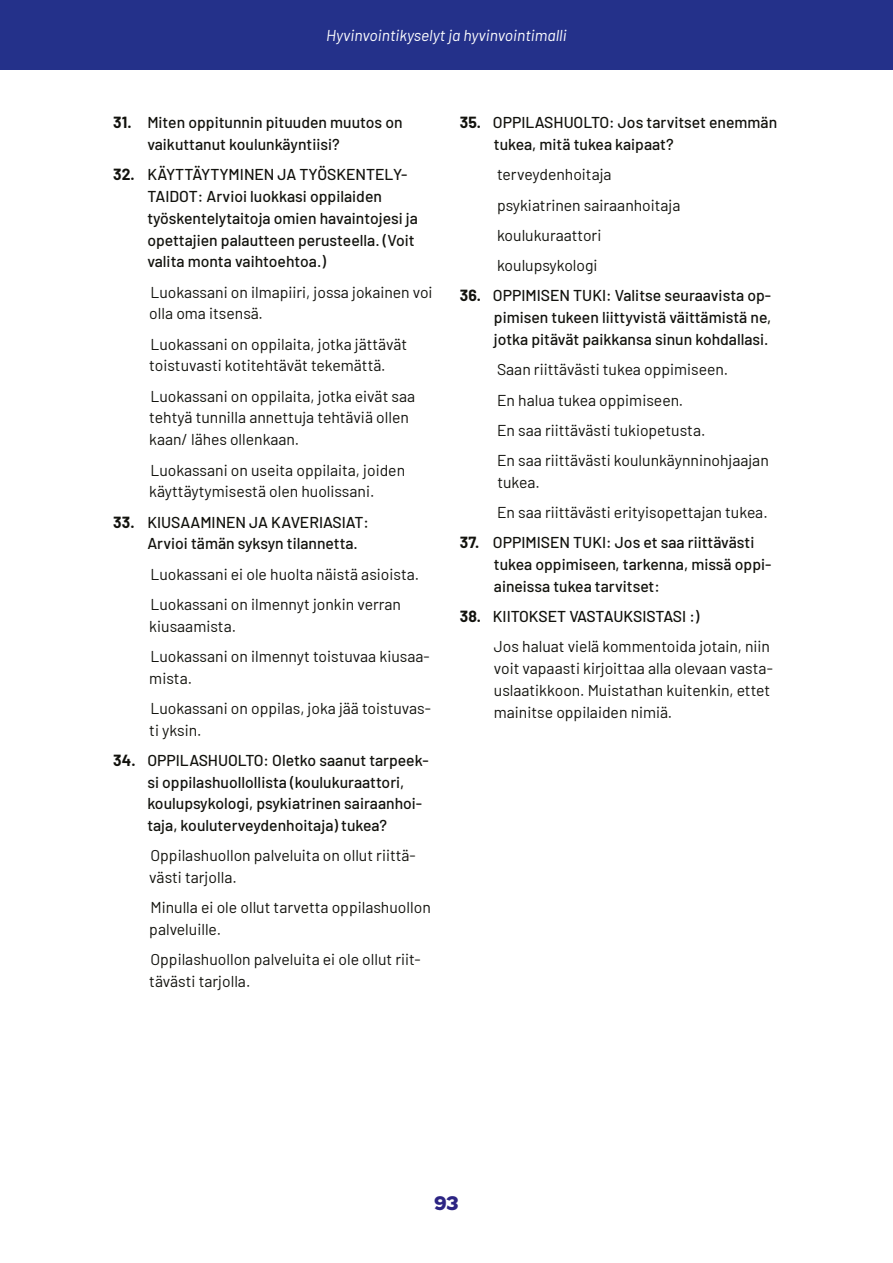
<style>
.page{position:relative;width:893px;height:1263px;background:#fff}
.page>*{position:absolute;margin:0;border:0;box-sizing:border-box;transform-origin:0 0}
.t1{font:19.5px "Oulun Graadi Otsikko";color:#2c2483}
.sisennys{font:15.75px/21.8px "Barlow";color:#12120d}
.t2{font:500 15.75px/21.8px "Barlow";color:#12120d}
.t3{font:italic 15.75px "Barlow";color:#fff}
.s1{font-weight:700}
</style>
<div class="page">
<div style="left:0;top:0;width:893px;height:70px;background:#24318a"></div>
<p class="t3" style="left:326px;top:24px;width:242px">Hyvinvointikyselyt ja hyvinvointimalli</p>
<p class="t2" style="left:147px;top:111px;width:257px;text-indent:-34px"><span class="s1">31.</span> Miten oppitunnin pituuden muutos on vaikuttanut koulunkäyntiisi?</p>
<p class="t2" style="left:147px;top:163px;width:272px;text-indent:-34px"><span class="s1">32.</span> KÄYTTÄYTYMINEN JA TYÖSKENTELY-TAIDOT: Arvioi luokkasi oppilaiden työskentelytaitoja omien havaintojesi ja opettajien palautteen perusteella. (Voit valita monta vaihtoehtoa.)</p>
<p class="sisennys" style="left:149px;top:280px;width:285px">Luokassani on ilmapiiri, jossa jokainen voi olla oma itsensä.</p>
<p class="sisennys" style="left:149px;top:332px;width:259px">Luokassani on oppilaita, jotka jättävät toistuvasti kotitehtävät tekemättä.</p>
<p class="sisennys" style="left:149px;top:384px;width:267px">Luokassani on oppilaita, jotka eivät saa tehtyä tunnilla annettuja tehtäviä ollen kaan/ lähes ollenkaan.</p>
<p class="sisennys" style="left:149px;top:458px;width:257px">Luokassani on useita oppilaita, joiden käyttäytymisestä olen huolissani.</p>
<p class="t2" style="left:147px;top:510px;width:223px;text-indent:-34px"><span class="s1">33.</span> KIUSAAMINEN JA KAVERIASIAT:<br>Arvioi tämän syksyn tilannetta.</p>
<p class="sisennys" style="left:150px;top:562px;width:270px">Luokassani ei ole huolta näistä asioista.</p>
<p class="sisennys" style="left:149px;top:592px;width:253px">Luokassani on ilmennyt jonkin verran kiusaamista.</p>
<p class="sisennys" style="left:149px;top:644px;width:282px">Luokassani on ilmennyt toistuvaa kiusaa&shy;mista.</p>
<p class="sisennys" style="left:149px;top:696px;width:283px">Luokassani on oppilas, joka jää toistuvas&shy;ti yksin.</p>
<p class="t2" style="left:147px;top:748px;width:283px;text-indent:-34px"><span class="s1">34.</span> OPPILASHUOLTO: Oletko saanut tarpeek&shy;si oppilashuollollista (koulukuraattori, koulupsykologi, psykiatrinen sairaanhoi&shy;taja, kouluterveydenhoitaja) tukea?</p>
<p class="sisennys" style="left:149px;top:843px;width:268px">Oppilashuollon palveluita on ollut riittä&shy;västi tarjolla.</p>
<p class="sisennys" style="left:149px;top:895px;width:283px">Minulla ei ole ollut tarvetta oppilashuollon palveluille.</p>
<p class="sisennys" style="left:149px;top:947px;width:273px">Oppilashuollon palveluita ei ole ollut riit&shy;tävästi tarjolla.</p>
<p class="t2" style="left:494px;top:111px;width:285px;text-indent:-34px"><span class="s1">35.</span> OPPILASHUOLTO: Jos tarvitset enemmän tukea, mitä tukea kaipaat?</p>
<p class="sisennys" style="left:497px;top:163px;width:116px">terveydenhoitaja</p>
<p class="sisennys" style="left:497px;top:193px;width:185px">psykiatrinen sairaanhoitaja</p>
<p class="sisennys" style="left:497px;top:223px;width:106px">koulukuraattori</p>
<p class="sisennys" style="left:497px;top:253px;width:102px">koulupsykologi</p>
<p class="t2" style="left:494px;top:284px;width:279px;text-align:justify;text-indent:-34px"><span class="s1">36.</span> OPPIMISEN TUKI: Valitse seuraavista op&shy;pimisen tukeen liittyvistä väittämistä ne, jotka pitävät paikkansa sinun kohdallasi.</p>
<p class="sisennys" style="left:497px;top:357px;width:233px">Saan riittävästi tukea oppimiseen.</p>
<p class="sisennys" style="left:497px;top:388px;width:188px">En halua tukea oppimiseen.</p>
<p class="sisennys" style="left:497px;top:418px;width:210px">En saa riittävästi tukiopetusta.</p>
<p class="sisennys" style="left:497px;top:448px;width:273px">En saa riittävästi koulunkäynninohjaajan tukea.</p>
<p class="sisennys" style="left:497px;top:500px;width:272px">En saa riittävästi erityisopettajan tukea.</p>
<p class="t2" style="left:494px;top:530px;width:279px;text-indent:-34px"><span class="s1">37.</span> OPPIMISEN TUKI: Jos et saa riittävästi tukea oppimiseen, tarkenna, missä oppi&shy;aineissa tukea tarvitset:</p>
<p class="t2" style="left:460px;top:604px;width:241px"><span class="s1">38.</span> KIITOKSET VASTAUKSISTASI :)</p>
<p class="sisennys" style="left:494px;top:634px;width:280px">Jos haluat vielä kommentoida jotain, niin voit vapaasti kirjoittaa alla olevaan vasta&shy;uslaatikkoon. Muistathan kuitenkin, ettet mainitse oppilaiden nimiä.</p>
<p class="t1" style="left:434px;top:1191px;width:26px">93</p>
</div>
